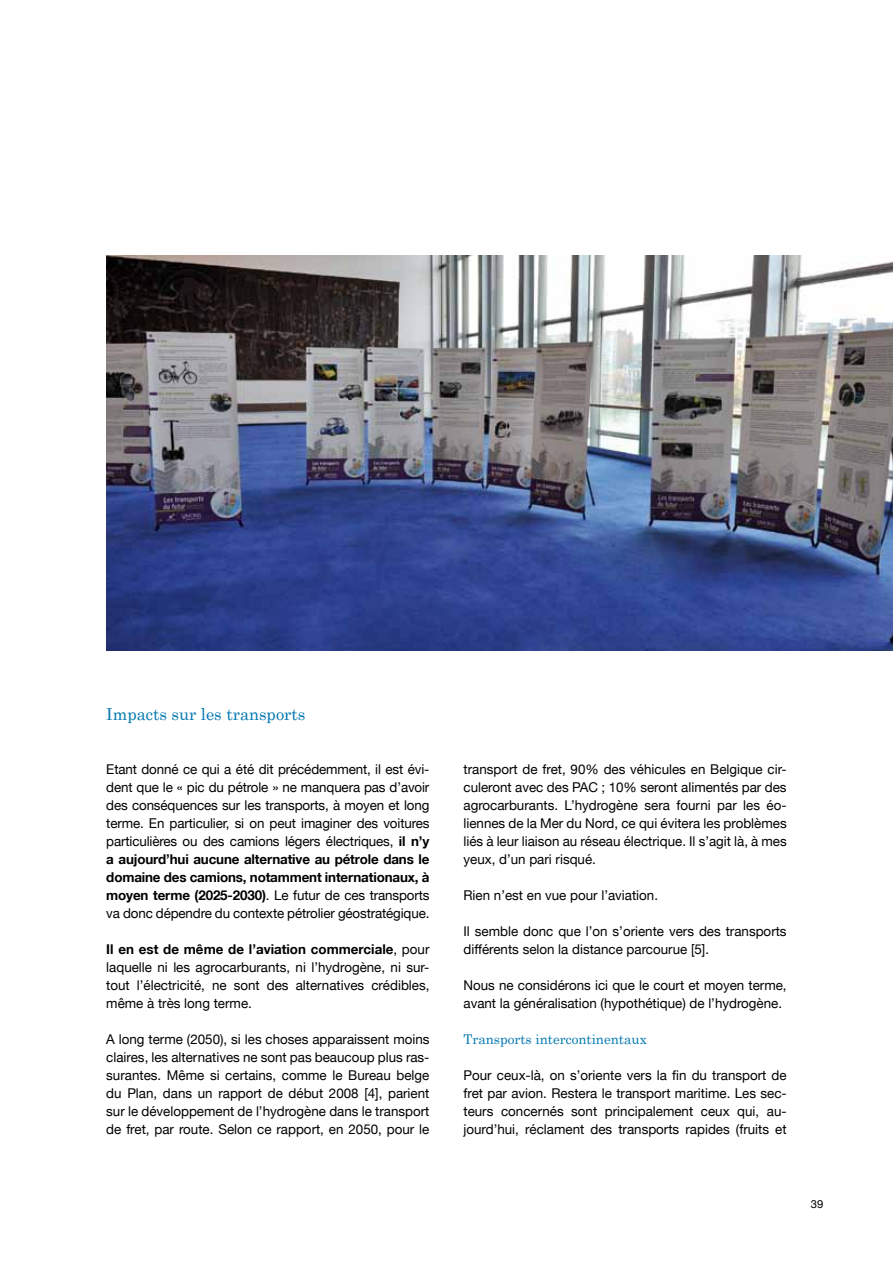
<style>
.page{position:relative;width:893px;height:1263px;background:#fff}
.page>*{position:absolute;margin:0;border:0;box-sizing:border-box;transform-origin:0 0}
.t1{font:16.5px "Century Schoolbook";color:#0077b0}
.t2{font:13.5px/18px "Helvetica Neue LT";color:#000;text-align:justify}
.t3{font:13.5px "Century Schoolbook";color:#0077b0}
.t4{font:11.25px "Helvetica Neue LT";color:#000}
.s1{font-weight:700}
</style>
<div class="page">
<img style="left:106px;top:255px;width:787px;height:396px">
<p class="t1" style="left:106px;top:700px;width:201px">Impacts sur les transports</p>
<p class="t2" style="left:106px;top:760px;width:325px">Etant donné ce qui a été dit précédemment, il est évi&shy;dent que le « pic du pétrole » ne manquera pas d’avoir des conséquences sur les transports, à moyen et long terme. En particulier, si on peut imaginer des voitures particulières ou des camions légers électriques, <span class="s1">il n’y a aujourd’hui aucune alternative au pétrole dans le domaine des camions, notamment internationaux, à moyen terme (2025-2030)</span>. Le futur de ces transports va donc dépendre du contexte pétrolier géostratégique.</p>
<p class="t2" style="left:106px;top:940px;width:325px"><span class="s1">Il en est de même de l’aviation commerciale</span>, pour laquelle ni les agrocarburants, ni l’hydrogène, ni sur&shy;tout l’électricité, ne sont des alternatives crédibles, même à très long terme.</p>
<p class="t2" style="left:106px;top:1030px;width:325px">A long terme (2050), si les choses apparaissent moins claires, les alternatives ne sont pas beaucoup plus ras&shy;surantes. Même si certains, comme le Bureau belge du Plan, dans un rapport de début 2008 [4], parient sur le développement de l’hydrogène dans le transport de fret, par route. Selon ce rapport, en 2050, pour le</p>
<p class="t2" style="left:463px;top:760px;width:325px">transport de fret, 90% des véhicules en Belgique cir&shy;culeront avec des PAC ; 10% seront alimentés par des agrocarburants. L’hydrogène sera fourni par les éo&shy;liennes de la Mer du Nord, ce qui évitera les problèmes liés à leur liaison au réseau électrique. Il s’agit là, à mes yeux, d’un pari risqué.</p>
<p class="t2" style="left:463px;top:886px;width:196px">Rien n’est en vue pour l’aviation.</p>
<p class="t2" style="left:463px;top:922px;width:325px">Il semble donc que l’on s’oriente vers des transports différents selon la distance parcourue [5].</p>
<p class="t2" style="left:463px;top:976px;width:325px">Nous ne considérons ici que le court et moyen terme, avant la généralisation (hypothétique) de l’hydrogène.</p>
<p class="t3" style="left:463px;top:1028px;width:185px">Transports intercontinentaux</p>
<p class="t2" style="left:463px;top:1066px;width:325px">Pour ceux-là, on s’oriente vers la fin du transport de fret par avion. Restera le transport maritime. Les sec&shy;teurs concernés sont principalement ceux qui, au&shy;jourd’hui, réclament des transports rapides (fruits et</p>
<p class="t4" style="left:811px;top:1197px;width:14px">39</p>
</div>
